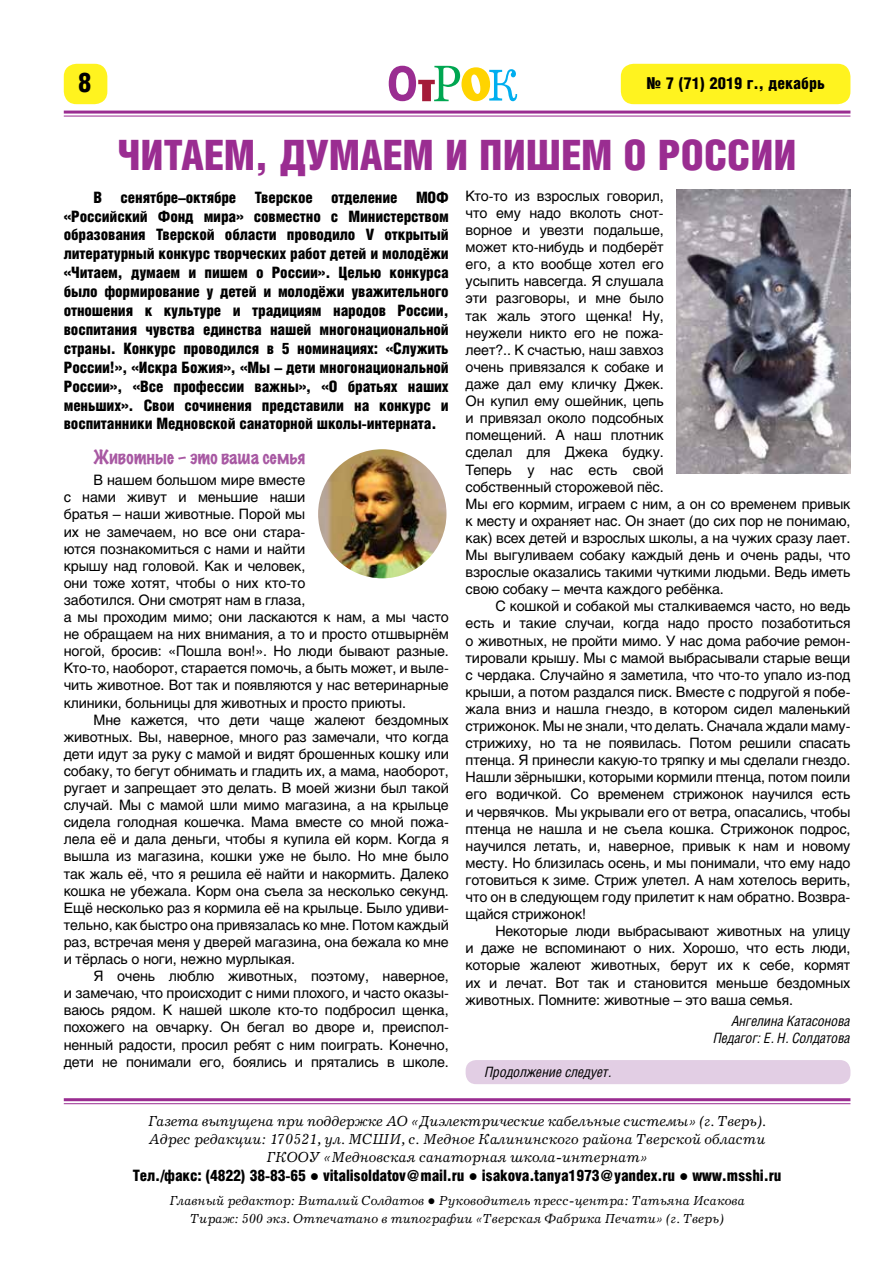
<style>
.page{position:relative;width:893px;height:1263px;background:#fff}
.page>*{position:absolute;margin:0;border:0;box-sizing:border-box;transform-origin:0 0}
.t1{font:42px "Helios Cond Black C";color:#9a2d91}
.t2{font:27px "Helios Cond Black C";color:#000}
.t3{font:100 18px "Marker Felt";letter-spacing:-.01em;color:#a859a3}
.t4{font:16.5px "Helios Cond Black C";color:#000}
.t5{font:15.75px/18.9px "Helios Cond Black C";letter-spacing:-.01em;color:#000;text-align:justify}
.t6{font:italic 15px/18px "Journal C";color:#000;text-align:center}
.t7{font:14.25px/17.1px "Helios C";letter-spacing:-.01em;color:#000;text-align:justify}
.t8{font:italic 14.25px/17.1px "Helios Cond C";letter-spacing:-.01em;color:#000;text-align:right}
.t9{font:italic 13.5px/18px "Journal C";color:#000;text-align:center}
.s1{font-family:"Tahoma"}
.s2{font-family:"Tahoma";font-style:normal}
</style>
<div class="page">
<div style="left:621px;top:64px;width:229px;height:40px;background:#fff31f;border-radius:13px"></div>
<hr style="left:64px;top:111px;width:786px;height:3px;background:#9a2d91">
<hr style="left:64px;top:116px;width:786px;height:1px;background:#9a2d91">
<div style="left:64px;top:64px;width:43px;height:40px;background:#fff31f;border-radius:13px"></div>
<hr style="left:64px;top:1098px;width:786px;height:3px;background:#9a2d91">
<hr style="left:64px;top:1103px;width:786px;height:1px;background:#9a2d91">
<div style="left:466px;top:1060px;width:384px;height:24px;background:#e2cee4;border-radius:10px"></div>
<img style="left:676px;top:190px;width:174px;height:283px">
<svg style="left:115px;top:110px;width:154px;height:7px"></svg>
<svg style="left:276px;top:66px;width:339px;height:51px"></svg>
<img style="left:318px;top:449px;width:128px;height:129px;border-radius:64px">
<h2 class="t2" style="left:78px;top:67px;width:15px">8</h2>
<p class="t4" style="left:646px;top:74px;width:180px">№ 7 (71) 2019 г., декабрь</p>
<h1 class="t1" style="left:117px;top:131px;width:681px">ЧИТАЕМ, ДУМАЕМ И ПИШЕМ О РОССИИ</h1>
<p class="t5" style="left:64px;top:187px;width:387px;text-indent:30px">В сенятбре–октябре Тверское отделение МОФ «Российский Фонд мира» совместно с Министерством образования Тверской области проводило V открытый литературный конкурс творческих работ детей и молодёжи «Читаем, думаем и пишем о России». Целью конкурса было формирование у детей и молодёжи уважительного отношения к культуре и традициям народов России, воспитания чувства единства нашей многонациональной страны. Конкурс проводился в 5 номинациях: «Служить России!», «Искра Божия», «Мы – дети многонациональной России», «Все профессии важны», «О братьях наших меньших». Свои сочинения представили на конкурс и воспитанники Медновской санаторной школы-интерната.</p>
<p class="t3" style="left:94px;top:443px;width:213px">Животные – это ваша семья</p>
<p class="t7" style="left:64px;top:471px;width:387px;text-align:left;text-indent:30px">В нашем большом мире вместе<br>с нами живут и меньшие наши<br>братья – наши животные. Порой мы<br>их не замечаем, но все они стара-<br>ются познакомиться с нами и найти<br>крышу над головой. Как и человек,<br>они тоже хотят, чтобы о них кто-то<br>заботился. Они смотрят нам в глаза,<br>а мы проходим мимо; они ласкаются к нам, а мы часто не обращаем на них внимания, а то и просто отшвырнём ногой, бросив: «Пошла вон!». Но люди бывают разные.<br>Кто-то, наоборот, старается помочь, а быть может, и выле&shy;чить животное. Вот так и появляются у нас ветеринарные клиники, больницы для животных и просто приюты.</p>
<p class="t7" style="left:64px;top:711px;width:387px;text-indent:30px">Мне кажется, что дети чаще жалеют бездомных животных. Вы, наверное, много раз замечали, что когда дети идут за руку с мамой и видят брошенных кошку или собаку, то бегут обнимать и гладить их, а мама, наоборот, ругает и запрещает это делать. В моей жизни был такой случай. Мы с мамой шли мимо магазина, а на крыльце сидела голодная кошечка. Мама вместе со мной пожа&shy;лела её и дала деньги, чтобы я купила ей корм. Когда я вышла из магазина, кошки уже не было. Но мне было так жаль её, что я решила её найти и накормить. Далеко кошка не убежала. Корм она съела за несколько секунд.<br>Ещё несколько раз я кормила её на крыльце. Было удиви&shy;тельно, как быстро она привязалась ко мне. Потом каждый раз, встречая меня у дверей магазина, она бежала ко мне и тёрлась о ноги, нежно мурлыкая.</p>
<p class="t7" style="left:64px;top:967px;width:387px;text-indent:30px">Я очень люблю животных, поэтому, наверное, и замечаю, что происходит с ними плохого, и часто оказы&shy;ваюсь рядом. К нашей школе кто-то подбросил щенка, похожего на овчарку. Он бегал во дворе и, преиспол&shy;ненный радости, просил ребят с ним поиграть. Конечно, дети не понимали его, боялись и прятались в школе.</p>
<p class="t7" style="left:466px;top:187px;width:386px;text-align:left">Кто-то из взрослых говорил,<br>что ему надо вколоть снот-<br>ворное и увезти подальше,<br>может кто-нибудь и подберёт<br>его, а кто вообще хотел его<br>усыпить навсегда. Я слушала<br>эти разговоры, и мне было<br>так жаль этого щенка! Ну,<br>неужели никто его не пожа-<br>леет?.. К счастью, наш завхоз<br>очень привязался к собаке и<br>даже дал ему кличку Джек.<br>Он купил ему ошейник, цепь<br>и привязал около подсобных<br>помещений. А наш плотник<br>сделал для Джека будку.<br>Теперь у нас есть свой<br>собственный сторожевой пёс.<br>Мы его кормим, играем с ним, а он со временем привык к месту и охраняет нас. Он знает (до сих пор не понимаю, как) всех детей и взрослых школы, а на чужих сразу лает.<br>Мы выгуливаем собаку каждый день и очень рады, что взрослые оказались такими чуткими людьми. Ведь иметь свою собаку – мечта каждого ребёнка.</p>
<p class="t7" style="left:466px;top:598px;width:386px;text-indent:30px">С кошкой и собакой мы сталкиваемся часто, но ведь есть и такие случаи, когда надо просто позаботиться о животных, не пройти мимо. У нас дома рабочие ремон&shy;тировали крышу. Мы с мамой выбрасывали старые вещи с чердака. Случайно я заметила, что что-то упало из-под крыши, а потом раздался писк. Вместе с подругой я побе&shy;жала вниз и нашла гнездо, в котором сидел маленький стрижонок. Мы не знали, что делать. Сначала ждали маму&shy;стрижиху, но та не появилась. Потом решили спасать птенца. Я принесли какую-то тряпку и мы сделали гнездо.<br>Нашли зёрнышки, которыми кормили птенца, потом поили его водичкой. Со временем стрижонок научился есть и червячков. Мы укрывали его от ветра, опасались, чтобы птенца не нашла и не съела кошка. Стрижонок подрос, научился летать, и, наверное, привык к нам и новому месту. Но близилась осень, и мы понимали, что ему надо готовиться к зиме. Стриж улетел. А нам хотелось верить, что он в следующем году прилетит к нам обратно. Возвра&shy;щайся стрижонок!</p>
<p class="t7" style="left:466px;top:922px;width:386px;text-indent:30px">Некоторые люди выбрасывают животных на улицу и даже не вспоминают о них. Хорошо, что есть люди, которые жалеют животных, берут их к себе, кормят их и лечат. Вот так и становится меньше бездомных животных. Помните: животные – это ваша семья.</p>
<p class="t8" style="left:713px;top:1012px;width:139px">Ангелина Катасонова<br>Педагог: Е. Н. Солдатова</p>
<p class="t8" style="left:485px;top:1063px;width:128px">Продолжение следует.</p>
<p class="t6" style="left:148px;top:1113px;width:619px">Газета выпущена при поддержке АО «Диэлектрические кабельные системы» (г. Тверь).<br>Адрес редакции: 170521, ул. МСШИ, с. Медное Калининского района Тверской области<br>ГКООУ «Медновская санаторная школа-интернат»</p>
<p class="t5" style="left:133px;top:1166px;width:650px">Тел./факс: (4822) 38-83-65 <span class="s1">●</span> vitalisoldatov@mail.ru <span class="s1">●</span> isakova.tanya1973@yandex.ru <span class="s1">●</span> www.msshi.ru</p>
<p class="t9" style="left:169px;top:1192px;width:577px">Главный редактор: Виталий Солдатов <span class="s2">●</span> Руководитель пресс-центра: Татьяна Исакова<br>Тираж: 500 экз. Отпечатано в типографии «Тверская Фабрика Печати» (г. Тверь)</p>
</div>
